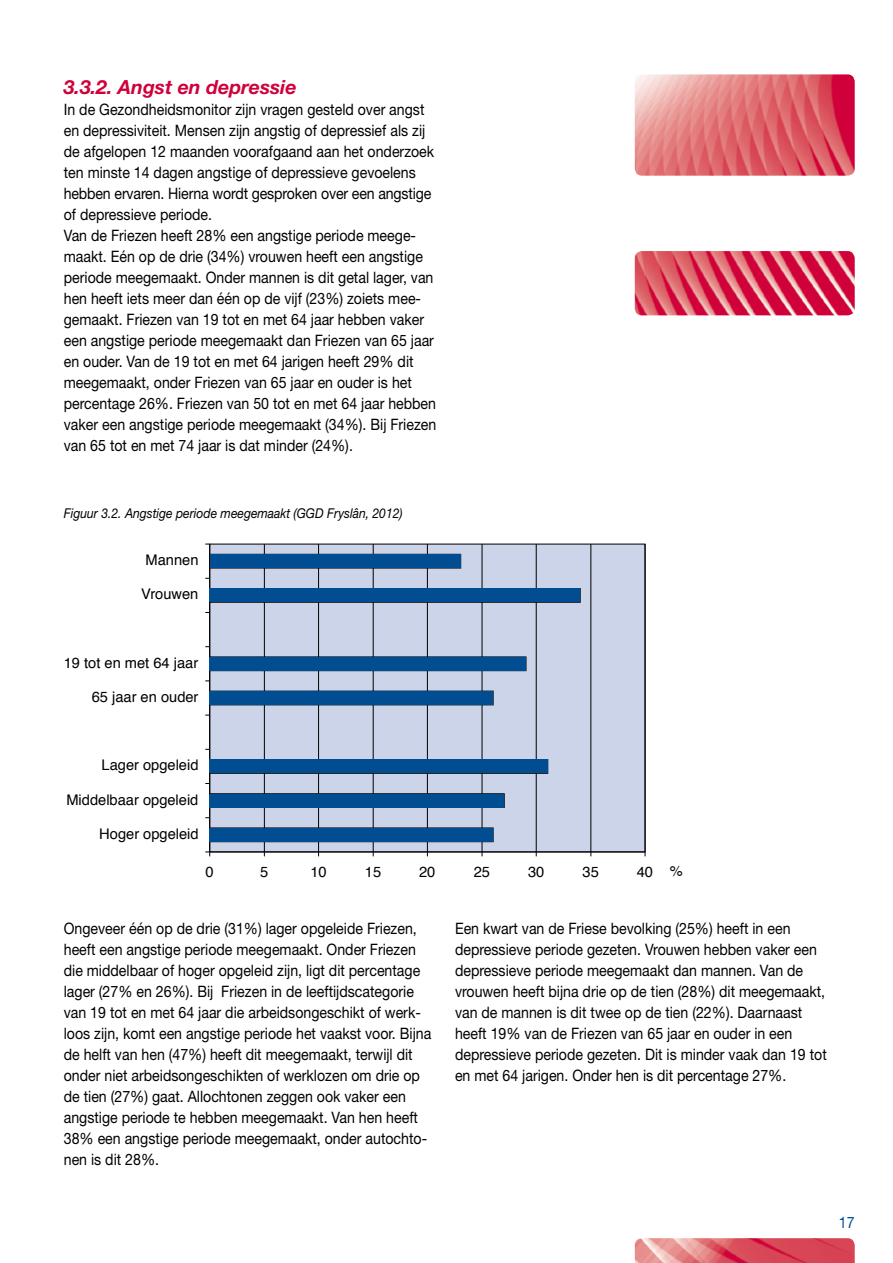
<style>
.page{position:relative;width:893px;height:1263px;background:#fff}
.page>*{position:absolute;margin:0;border:0;box-sizing:border-box;transform-origin:0 0}
.t1{font:italic 700 19.5px "Helvetica Neue";color:#cf013b}
.t2{font:15.75px/21px "Helvetica Neue";color:#000;scale:.9 1}
.t3{font:15.75px "Helvetica Neue";color:#004e91;scale:.9 1}
.t4{font:14.7px "Helvetica";color:#000}
.t5{font:italic 13.5px "Helvetica Neue";color:#000;scale:.9 1}
</style>
<div class="page">
<img style="left:635px;top:74px;width:220px;height:1189px">
<div style="left:210px;top:544px;width:435px;height:308px;background:#ccd4e9"></div>
<hr style="left:264px;top:544px;width:1px;height:308px;background:#000">
<hr style="left:318px;top:544px;width:1px;height:308px;background:#000">
<hr style="left:373px;top:544px;width:1px;height:308px;background:#000">
<hr style="left:427px;top:544px;width:1px;height:308px;background:#000">
<hr style="left:482px;top:544px;width:1px;height:308px;background:#000">
<hr style="left:536px;top:544px;width:1px;height:308px;background:#000">
<hr style="left:590px;top:544px;width:1px;height:308px;background:#000">
<hr style="left:645px;top:544px;width:1px;height:308px;background:#000">
<div style="left:209px;top:793px;width:296px;height:15px;border:1px solid #000"></div>
<div style="left:209px;top:759px;width:339px;height:15px;border:1px solid #000"></div>
<div style="left:209px;top:588px;width:372px;height:15px;border:1px solid #000"></div>
<hr style="left:210px;top:851px;width:435px;height:1px;background:#000">
<hr style="left:209px;top:544px;width:1px;height:308px;background:#000">
<svg style="left:205px;top:851px;width:5px;height:5px"></svg>
<div style="left:210px;top:828px;width:283px;height:14px;background:#004e91"></div>
<div style="left:210px;top:794px;width:294px;height:13px;background:#004e91"></div>
<div style="left:210px;top:759px;width:338px;height:14px;background:#004e91"></div>
<div style="left:210px;top:691px;width:283px;height:14px;background:#004e91"></div>
<div style="left:210px;top:657px;width:316px;height:14px;background:#004e91"></div>
<div style="left:210px;top:588px;width:370px;height:14px;background:#004e91"></div>
<div style="left:210px;top:554px;width:251px;height:14px;background:#004e91"></div>
<p class="t1" style="left:64px;top:75px;width:234px">3.3.2. Angst en depressie</p>
<p class="t2" style="left:64px;top:98px;width:415px">In de Gezondheidsmonitor zijn vragen gesteld over angst en depressiviteit. Mensen zijn angstig of depressief als zij de afgelopen 12 maanden voorafgaand aan het onderzoek ten minste 14 dagen angstige of depressieve gevoelens hebben ervaren. Hierna wordt gesproken over een angstige of depressieve periode.<br>Van de Friezen heeft 28% een angstige periode meege&shy;maakt. Eén op de drie (34%) vrouwen heeft een angstige periode meegemaakt. Onder mannen is dit getal lager, van hen heeft iets meer dan één op de vijf (23%) zoiets mee&shy;gemaakt. Friezen van 19 tot en met 64 jaar hebben vaker een angstige periode meegemaakt dan Friezen van 65 jaar en ouder. Van de 19 tot en met 64 jarigen heeft 29% dit meegemaakt, onder Friezen van 65 jaar en ouder is het percentage 26%. Friezen van 50 tot en met 64 jaar hebben vaker een angstige periode meegemaakt (34%). Bij Friezen van 65 tot en met 74 jaar is dat minder (24%).</p>
<p class="t5" style="left:64px;top:505px;width:378px">Figuur 3.2. Angstige periode meegemaakt (GGD Fryslân, 2012)</p>
<p class="t4" style="left:146px;top:549px;width:54px">Mannen</p>
<p class="t4" style="left:141px;top:583px;width:59px">Vrouwen</p>
<p class="t4" style="left:64px;top:651px;width:136px">19 tot en met 64 jaar</p>
<p class="t4" style="left:92px;top:685px;width:108px">65 jaar en ouder</p>
<p class="t4" style="left:102px;top:754px;width:98px">Lager opgeleid</p>
<p class="t4" style="left:66px;top:788px;width:133px">Middelbaar opgeleid</p>
<p class="t4" style="left:99px;top:822px;width:101px">Hoger opgeleid</p>
<p class="t4" style="left:205px;top:860px;width:10px">0</p>
<p class="t4" style="left:260px;top:860px;width:10px">5</p>
<p class="t4" style="left:310px;top:860px;width:18px">10</p>
<p class="t4" style="left:365px;top:860px;width:18px">15</p>
<p class="t4" style="left:419px;top:860px;width:18px">20</p>
<p class="t4" style="left:474px;top:860px;width:18px">25</p>
<p class="t4" style="left:528px;top:860px;width:18px">30</p>
<p class="t4" style="left:583px;top:860px;width:18px">35</p>
<p class="t4" style="left:637px;top:860px;width:18px">40</p>
<p class="t4" style="left:670px;top:860px;width:15px">%</p>
<p class="t2" style="left:64px;top:917px;width:410px">Ongeveer één op de drie (31%) lager opgeleide Friezen, heeft een angstige periode meegemaakt. Onder Friezen die middelbaar of hoger opgeleid zijn, ligt dit percentage lager (27% en 26%). Bij Friezen in de leeftijdscategorie van 19 tot en met 64 jaar die arbeidsongeschikt of werk&shy;loos zijn, komt een angstige periode het vaakst voor. Bijna de helft van hen (47%) heeft dit meegemaakt, terwijl dit onder niet arbeidsongeschikten of werklozen om drie op de tien (27%) gaat. Allochtonen zeggen ook vaker een angstige periode te hebben meegemaakt. Van hen heeft 38% een angstige periode meegemaakt, onder autochto&shy;nen is dit 28%.</p>
<p class="t2" style="left:455px;top:917px;width:415px">Een kwart van de Friese bevolking (25%) heeft in een depressieve periode gezeten. Vrouwen hebben vaker een depressieve periode meegemaakt dan mannen. Van de vrouwen heeft bijna drie op de tien (28%) dit meegemaakt, van de mannen is dit twee op de tien (22%). Daarnaast heeft 19% van de Friezen van 65 jaar en ouder in een depressieve periode gezeten. Dit is minder vaak dan 19 tot en met 64 jarigen. Onder hen is dit percentage 27%.</p>
<p class="t3" style="left:839px;top:1213px;width:19px">17</p>
</div>
